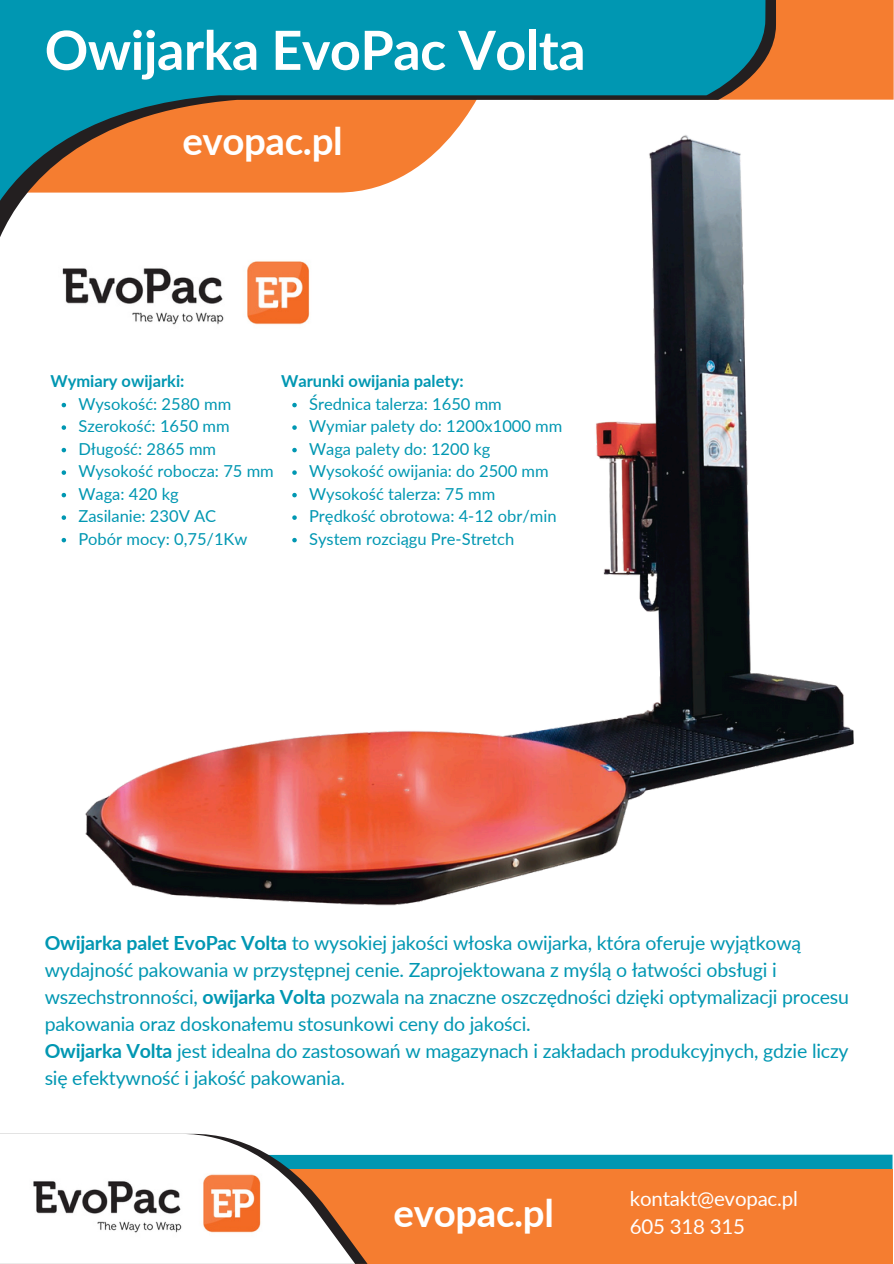
<style>
.page{position:relative;width:894px;height:1264px;background:#fff}
.page>*{position:absolute;margin:0;border:0;box-sizing:border-box;transform-origin:0 0}
.t1{font:700 54px "Lato";letter-spacing:-.01em;color:#fff}
.t2{font:700 38.4px "Lato";letter-spacing:-.01em;color:#fff}
.t3{font:20.4px/28.2px "Lato";letter-spacing:-.01em;color:#fff}
.t4{font:19.5px/27px "Lato";letter-spacing:-.01em;color:#0097b2}
.t5{font:16.5px "Lato";color:#0097b2}
.t6{font:700 16.5px "Lato";color:#0097b2}
.s1{font-weight:700}
</style>
<div class="page">
<div style="left:775px;top:0;width:118px;height:100px;background:#f57d30"></div>
<svg style="left:0;top:0;width:775px;height:237px"></svg>
<svg style="left:0;top:0;width:765px;height:202px;background:#2394a5"></svg>
<img style="left:62px;top:268px;width:11px;height:36px">
<img style="left:73px;top:119px;width:781px;height:787px">
<div style="left:0;top:1154px;width:892px;height:109px;background:#0097b2"></div>
<div style="left:0;top:1169px;width:892px;height:94px;background:#f57d30"></div>
<svg style="left:0;top:1133px;width:355px;height:130px;fill:#fff"></svg>
<img style="left:29px;top:1168px;width:244px;height:76px">
<svg style="left:292px;top:403px;width:5px;height:4px"></svg>
<svg style="left:292px;top:425px;width:5px;height:5px"></svg>
<svg style="left:292px;top:448px;width:5px;height:4px"></svg>
<svg style="left:292px;top:470px;width:5px;height:5px"></svg>
<svg style="left:292px;top:493px;width:5px;height:4px"></svg>
<svg style="left:292px;top:515px;width:5px;height:5px"></svg>
<svg style="left:292px;top:538px;width:5px;height:4px"></svg>
<svg style="left:62px;top:403px;width:4px;height:4px"></svg>
<svg style="left:62px;top:425px;width:4px;height:5px"></svg>
<svg style="left:62px;top:448px;width:4px;height:4px"></svg>
<svg style="left:62px;top:470px;width:4px;height:5px"></svg>
<svg style="left:62px;top:493px;width:4px;height:4px"></svg>
<svg style="left:62px;top:515px;width:4px;height:5px"></svg>
<svg style="left:62px;top:538px;width:4px;height:4px"></svg>
<h2 class="t1" style="left:45px;top:17px;width:542px">Owijarka EvoPac Volta</h2>
<p class="t2" style="left:182px;top:117px;width:162px">evopac.pl</p>
<p class="t6" style="left:50px;top:371px;width:136px">Wymiary owijarki:</p>
<p class="t5" style="left:78px;top:393px;width:154px">Wysokość: 2580 mm</p>
<p class="t5" style="left:78px;top:416px;width:153px">Szerokość: 1650 mm</p>
<p class="t5" style="left:78px;top:438px;width:139px">Długość: 2865 mm</p>
<h3 class="t5" style="left:78px;top:461px;width:197px">Wysokość robocza: 75 mm</h3>
<p class="t5" style="left:78px;top:483px;width:102px">Waga: 420 kg</p>
<h2 class="t5" style="left:78px;top:506px;width:139px">Zasilanie: 230V AC</h2>
<h3 class="t5" style="left:78px;top:528px;width:170px">Pobór mocy: 0,75/1Kw</h3>
<p class="t6" style="left:281px;top:371px;width:184px">Warunki owijania palety:</p>
<p class="t5" style="left:309px;top:393px;width:194px">Średnica talerza: 1650 mm</p>
<p class="t5" style="left:309px;top:416px;width:255px">Wymiar palety do: 1200x1000 mm</p>
<p class="t5" style="left:309px;top:438px;width:183px">Waga palety do: 1200 kg</p>
<h4 class="t5" style="left:309px;top:461px;width:241px">Wysokość owijania: do 2500 mm</h4>
<p class="t5" style="left:309px;top:483px;width:188px">Wysokość talerza: 75 mm</p>
<p class="t5" style="left:309px;top:506px;width:249px">Prędkość obrotowa: 4-12 obr/min</p>
<p class="t5" style="left:309px;top:528px;width:207px">System rozciągu Pre-Stretch</p>
<p class="t4" style="left:45px;top:928px;width:805px"><span class="s1">Owijarka palet EvoPac Volta</span> to wysokiej jakości włoska owijarka, która oferuje wyjątkową wydajność pakowania w przystępnej cenie. Zaprojektowana z myślą o łatwości obsługi i wszechstronności, <span class="s1">owijarka Volta</span> pozwala na znaczne oszczędności dzięki optymalizacji procesu pakowania oraz doskonałemu stosunkowi ceny do jakości.<br><span class="s1">Owijarka Volta</span> jest idealna do zastosowań w magazynach i zakładach produkcyjnych, gdzie liczy się efektywność i jakość pakowania.</p>
<p class="t2" style="left:393px;top:1188px;width:162px">evopac.pl</p>
<p class="t3" style="left:629px;top:1184px;width:169px">kontakt@evopac.pl<br>605 318 315</p>
</div>
